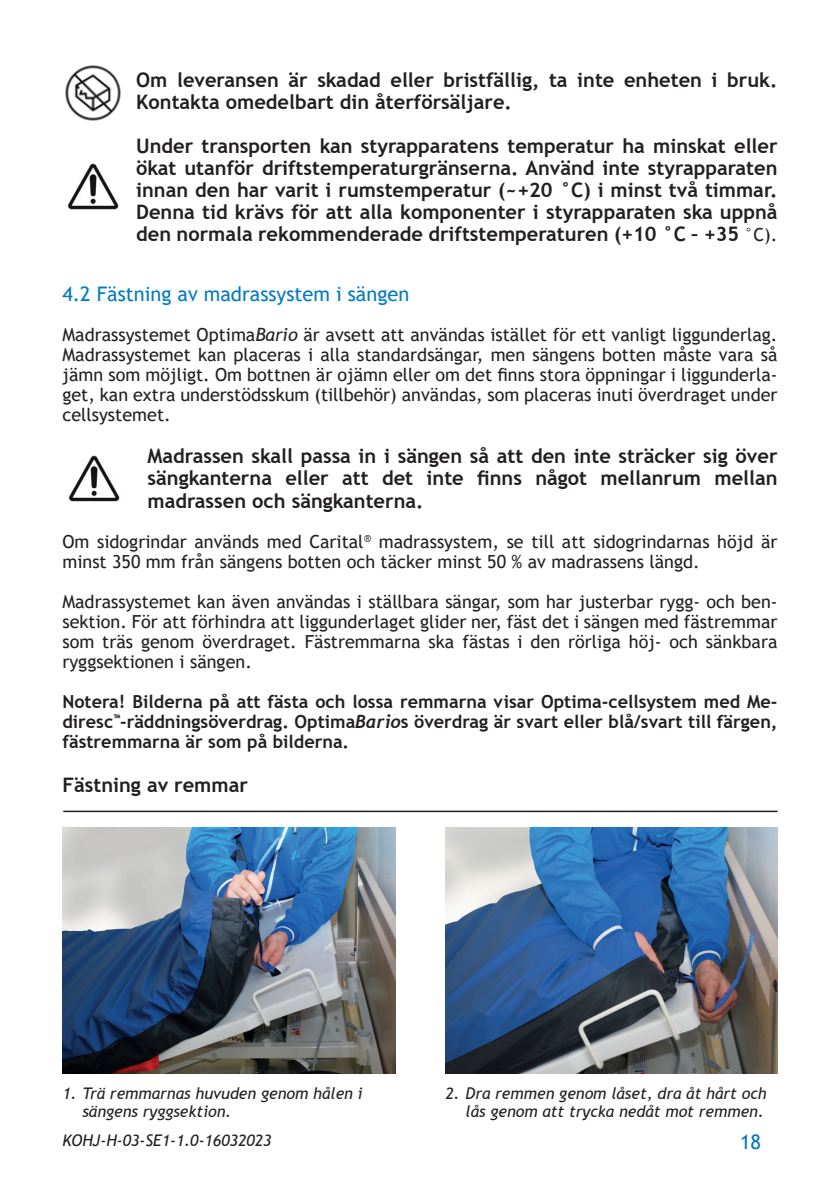
<style>
.page{position:relative;width:840px;height:1191px;background:#fff}
.page>*{position:absolute;margin:0;border:0;box-sizing:border-box;transform-origin:0 0}
.t1{font:700 20px/22px "Trebuchet MS";color:#231f20;text-align:justify}
.t2{font:20px "Trebuchet MS";color:#007ac2}
.t3{font:18px/20px "Trebuchet MS";color:#231f20;text-align:justify}
.t4{font:700 18px/20px "Trebuchet MS";color:#231f20;text-align:justify}
.t5{font:italic 16px/18px "Trebuchet MS";color:#231f20}
.s1{font-weight:400;font-size:18px}
.s2{font-style:italic}
.s3{font-family:"Trebuchet";font-style:italic}
</style>
<div class="page">
<img style="left:65px;top:65px;width:56px;height:56px">
<img style="left:62px;top:827px;width:333px;height:246px">
<img style="left:445px;top:827px;width:332px;height:247px">
<hr style="left:63px;top:810px;width:714px;height:2px;background:#231f20">
<img style="left:67px;top:163px;width:52px;height:47px">
<img style="left:68px;top:455px;width:52px;height:47px">
<p class="t1" style="left:136px;top:69px;width:642px">Om leveransen är skadad eller bristfällig, ta inte enheten i bruk.<br>Kontakta omedelbart din återförsäljare.</p>
<p class="t1" style="left:136px;top:135px;width:642px">Under transporten kan styrapparatens temperatur ha minskat eller ökat utanför driftstemperaturgränserna. Använd inte styrapparaten innan den har varit i rumstemperatur (~+20 °C) i minst två timmar.<br>Denna tid krävs för att alla komponenter i styrapparaten ska uppnå den normala rekommenderade driftstemperaturen (+10 °C – +35 <span class="s1">°C).</span></p>
<p class="t2" style="left:62px;top:282px;width:348px">4.2 Fästning av madrassystem i sängen</p>
<p class="t3" style="left:62px;top:325px;width:716px">Madrassystemet Optima<span class="s2">Bario</span> är avsett att användas istället för ett vanligt liggunderlag.<br>Madrassystemet kan placeras i alla standardsängar, men sängens botten måste vara så jämn som möjligt. Om bottnen är ojämn eller om det finns stora öppningar i liggunderla&shy;get, kan extra understödsskum (tillbehör) användas, som placeras inuti överdraget under cellsystemet.</p>
<p class="t1" style="left:147px;top:445px;width:631px">Madrassen skall passa in i sängen så att den inte sträcker sig över sängkanterna eller att det inte finns något mellanrum mellan madrassen och sängkanterna.</p>
<p class="t3" style="left:62px;top:531px;width:716px">Om sidogrindar används med Carital<sup>®</sup> madrassystem, se till att sidogrindarnas höjd är minst 350 mm från sängens botten och täcker minst 50 % av madrassens längd.</p>
<p class="t3" style="left:62px;top:591px;width:716px">Madrassystemet kan även användas i ställbara sängar, som har justerbar rygg- och ben&shy;sektion. För att förhindra att liggunderlaget glider ner, fäst det i sängen med fästremmar som träs genom överdraget. Fästremmarna ska fästas i den rörliga höj- och sänkbara ryggsektionen i sängen.</p>
<p class="t4" style="left:62px;top:691px;width:716px">Notera! Bilderna på att fästa och lossa remmarna visar Optima-cellsystem med Me&shy;diresc<sup>™</sup>-räddningsöverdrag. Optima<span class="s3">Bario</span>s överdrag är svart eller blå/svart till färgen, fästremmarna är som på bilderna.</p>
<p class="t1" style="left:62px;top:773px;width:187px">Fästning av remmar</p>
<p class="t5" style="left:82px;top:1084px;width:282px;text-indent:-20px">1. Trä remmarnas huvuden genom hålen i sängens ryggsektion.</p>
<p class="t5" style="left:445px;top:1084px;width:322px;text-align:right">2. Dra remmen genom låset, dra åt hårt och lås genom att trycka nedåt mot remmen.</p>
<p class="t5" style="left:62px;top:1131px;width:211px">KOHJ-H-03-SE1-1.0-16032023</p>
<p class="t2" style="left:739px;top:1129px;width:22px">18</p>
</div>
